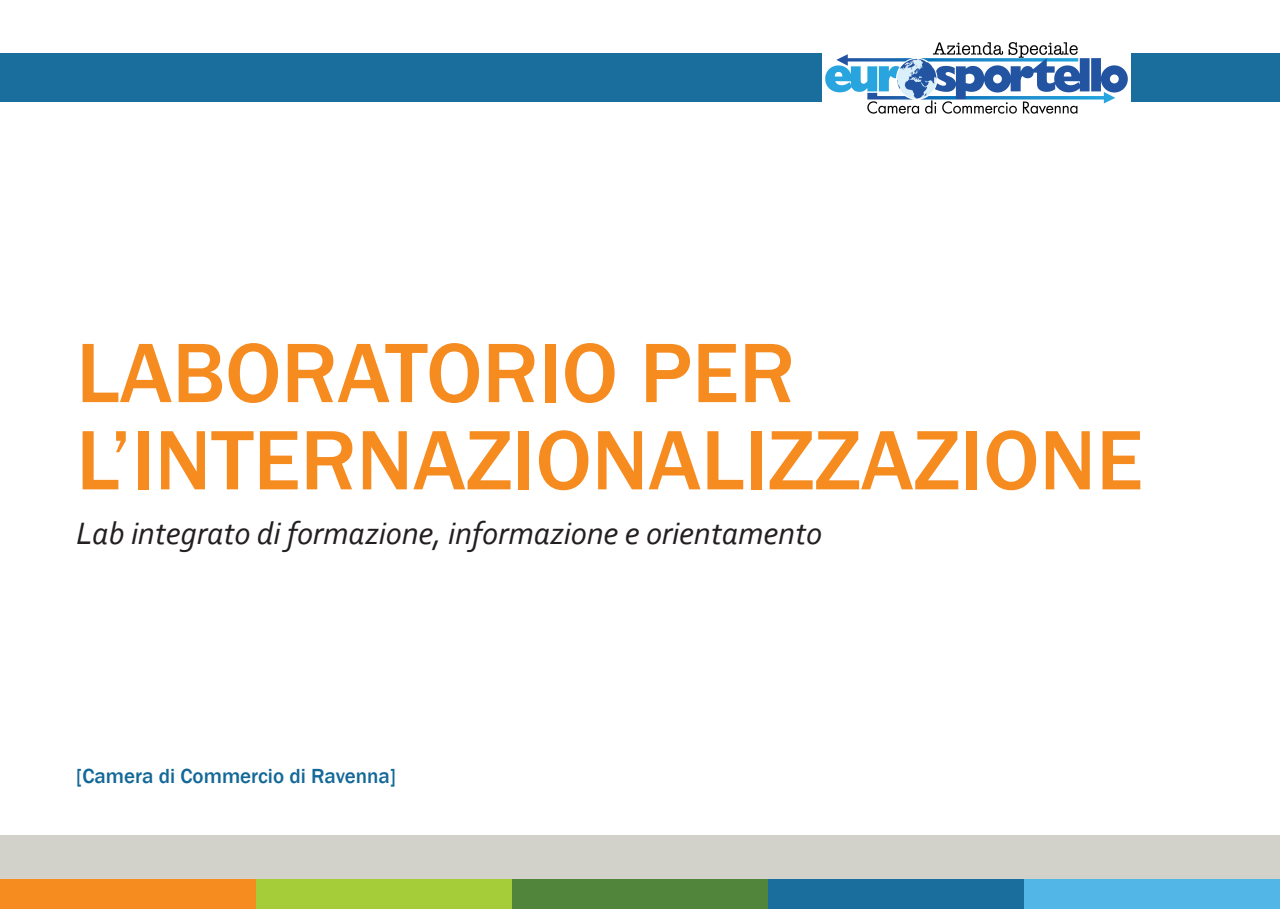
<style>
.page{position:relative;width:1280px;height:910px;background:#fff}
.page>*{position:absolute;margin:0;border:0;box-sizing:border-box;transform-origin:0 0}
.t1{font:500 87.3px/87.3px "Franklin Gothic";color:#f68b20}
.t2{font:italic 32.4px "Corbel";color:#231f20}
.t3{font:500 21px "Franklin Gothic";color:#146898}
</style>
<div class="page">
<div style="left:0;top:54px;width:1280px;height:48px;background:#196e9e"></div>
<div style="left:0;top:835px;width:1280px;height:65px;background:#d2d2ca"></div>
<div style="left:0;top:880px;width:256px;height:29px;background:#f68b20"></div>
<div style="left:256px;top:880px;width:256px;height:29px;background:#a5cd3a"></div>
<div style="left:512px;top:880px;width:256px;height:29px;background:#52853c"></div>
<div style="left:768px;top:880px;width:256px;height:29px;background:#196e9e"></div>
<div style="left:1024px;top:880px;width:256px;height:29px;background:#52b7e7"></div>
<img style="left:822px;top:42px;width:308px;height:71px">
<h1 class="t1" style="left:76px;top:330px;width:1068px">LABORATORIO PER<br>L’INTERNAZIONALIZZAZIONE</h1>
<p class="t2" style="left:76px;top:513px;width:747px">Lab integrato di formazione, informazione e orientamento</p>
<p class="t3" style="left:76px;top:763px;width:321px">[Camera di Commercio di Ravenna]</p>
</div>
